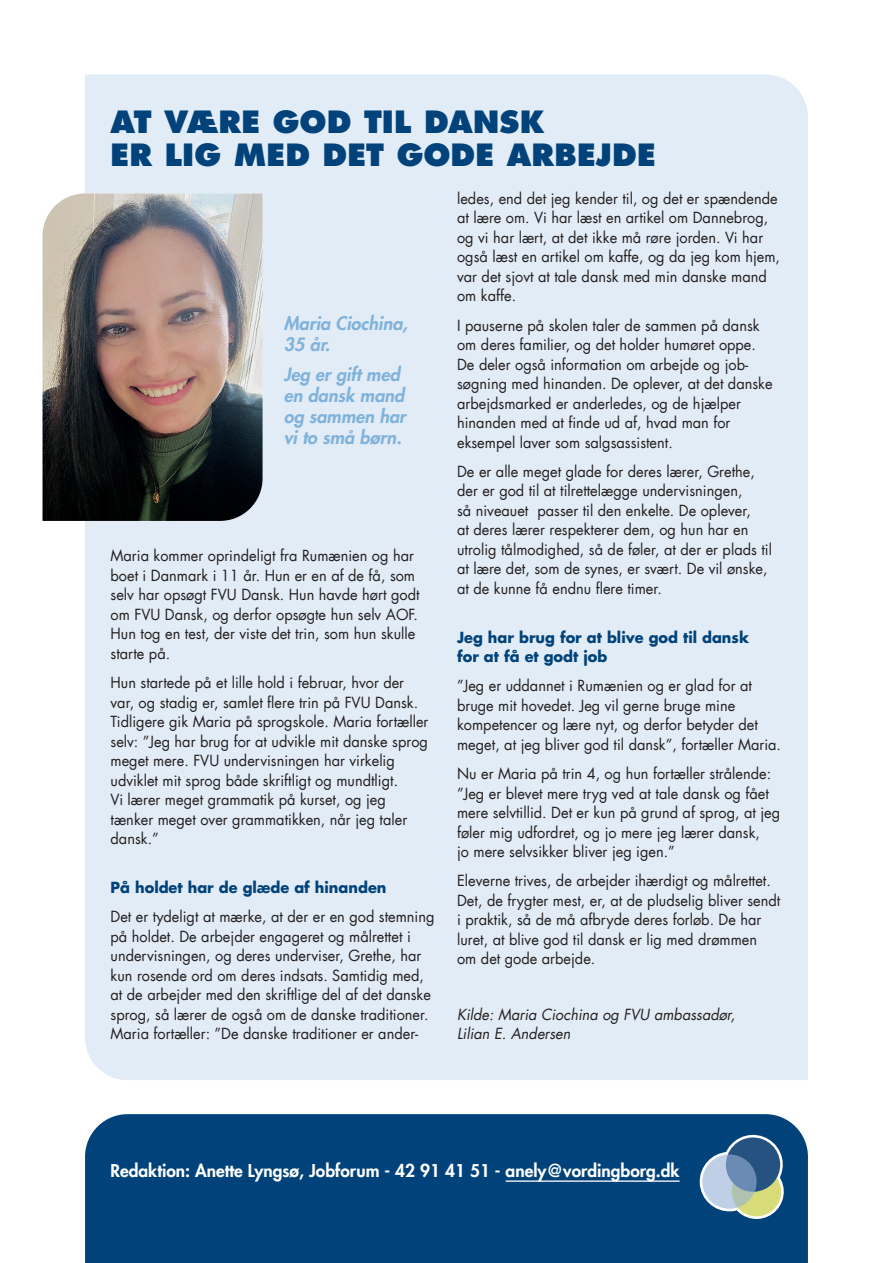
<style>
.page{position:relative;width:893px;height:1263px;background:#fff}
.page>*{position:absolute;margin:0;border:0;box-sizing:border-box;transform-origin:0 0}
.Overskrift_-_Nyt_des{font:800 30px/33px "Futura LT";letter-spacing:.005em;color:#004279}
.Underoverskrift_-_Ny{font:italic 800 18px/21px "Futura LT";color:#80b2da}
.t1{font:800 17.25px "Futura LT";color:#fff}
.Brødtekst_-_Nyt_desi{font:15px/19.5px "Futura LT";color:#231f20}
.Mellemrubrik_-_Nyt_d{font:700 15px/19.5px "Futura LT";color:#004279}
.Kildeangivelse_-_Nyt{font:italic 15px/19.5px "Futura LT";color:#231f20}
</style>
<div class="page">
<div style="left:85px;top:74px;width:723px;height:1006px;background:#e2ecf6"></div>
<img style="left:43px;top:193px;width:220px;height:328px">
<div style="left:85px;top:1114px;width:723px;height:149px;background:#004279"></div>
<hr style="left:506px;top:1180px;width:174px;height:2px;background:#fff">
<svg style="left:696px;top:1131px;width:90px;height:91px"></svg>
<h1 class="Overskrift_-_Nyt_des" style="left:111px;top:105px;width:547px">AT VÆRE GOD TIL DANSK<br>ER LIG MED DET GODE ARBEJDE</h1>
<h2 class="Underoverskrift_-_Ny" style="left:284px;top:312px;width:125px">Maria Ciochina,<br>35 år.</h2>
<h2 class="Underoverskrift_-_Ny" style="left:284px;top:364px;width:124px">Jeg er gift med en dansk mand og sammen har vi to små børn.</h2>
<p class="Brødtekst_-_Nyt_desi" style="left:111px;top:546px;width:311px">Maria kommer oprindeligt fra Rumænien og har boet i Danmark i 11 år. Hun er en af de få, som selv har opsøgt FVU Dansk. Hun havde hørt godt om FVU Dansk, og derfor opsøgte hun selv AOF.<br>Hun tog en test, der viste det trin, som hun skulle starte på.</p>
<p class="Brødtekst_-_Nyt_desi" style="left:111px;top:673px;width:319px">Hun startede på et lille hold i februar, hvor der var, og stadig er, samlet flere trin på FVU Dansk.<br>Tidligere gik Maria på sprogskole. Maria fortæller selv: ”Jeg har brug for at udvikle mit danske sprog meget mere. FVU undervisningen har virkelig udviklet mit sprog både skriftligt og mundtligt.<br>Vi lærer meget grammatik på kurset, og jeg tænker meget over grammatikken, når jeg taler dansk.”</p>
<h3 class="Mellemrubrik_-_Nyt_d" style="left:111px;top:877px;width:277px">På holdet har de glæde af hinanden</h3>
<p class="Brødtekst_-_Nyt_desi" style="left:111px;top:907px;width:325px">Det er tydeligt at mærke, at der er en god stemning på holdet. De arbejder engageret og målrettet i undervisningen, og deres underviser, Grethe, har kun rosende ord om deres indsats. Samtidig med, at de arbejder med den skriftlige del af det danske sprog, så lærer de også om de danske traditioner.<br>Maria fortæller: ”De danske traditioner er ander-</p>
<p class="Brødtekst_-_Nyt_desi" style="left:457px;top:189px;width:324px">ledes, end det jeg kender til, og det er spændende at lære om. Vi har læst en artikel om Dannebrog, og vi har lært, at det ikke må røre jorden. Vi har også læst en artikel om kaffe, og da jeg kom hjem, var det sjovt at tale dansk med min danske mand om kaffe.</p>
<p class="Brødtekst_-_Nyt_desi" style="left:457px;top:315px;width:317px">I pauserne på skolen taler de sammen på dansk om deres familier, og det holder humøret oppe.<br>De deler også information om arbejde og job-- søgning med hinanden. De oplever, at det danske arbejdsmarked er anderledes, og de hjælper hinanden med at finde ud af, hvad man for eksempel laver som salgsassistent.</p>
<p class="Brødtekst_-_Nyt_desi" style="left:457px;top:462px;width:316px">De er alle meget glade for deres lærer, Grethe, der er god til at tilrettelægge undervisningen,<br>så niveauet passer til den enkelte. De oplever,<br>at deres lærer respekterer dem, og hun har en utrolig tålmodighed, så de føler, at der er plads til at lære det, som de synes, er svært. De vil ønske, at de kunne få endnu flere timer.</p>
<h3 class="Mellemrubrik_-_Nyt_d" style="left:457px;top:627px;width:293px">Jeg har brug for at blive god til dansk for at få et godt job</h3>
<p class="Brødtekst_-_Nyt_desi" style="left:457px;top:676px;width:325px">”Jeg er uddannet i Rumænien og er glad for at bruge mit hovedet. Jeg vil gerne bruge mine kompetencer og lære nyt, og derfor betyder det meget, at jeg bliver god til dansk”, fortæller Maria.</p>
<p class="Brødtekst_-_Nyt_desi" style="left:457px;top:764px;width:325px">Nu er Maria på trin 4, og hun fortæller strålende: ”Jeg er blevet mere tryg ved at tale dansk og fået mere selvtillid. Det er kun på grund af sprog, at jeg føler mig udfordret, og jo mere jeg lærer dansk,<br>jo mere selvsikker bliver jeg igen.”</p>
<p class="Brødtekst_-_Nyt_desi" style="left:457px;top:871px;width:325px">Eleverne trives, de arbejder ihærdigt og målrettet.<br>Det, de frygter mest, er, at de pludselig bliver sendt i praktik, så de må afbryde deres forløb. De har luret, at blive god til dansk er lig med drømmen<br>om det gode arbejde.</p>
<p class="Kildeangivelse_-_Nyt" style="left:457px;top:1005px;width:280px">Kilde: Maria Ciochina og FVU ambassadør,<br>Lilian E. Andersen</p>
<p class="t1" style="left:111px;top:1159px;width:571px">Redaktion: Anette Lyngsø, Jobforum - 42 91 41 51 - anely@vordingborg.dk</p>
</div>
